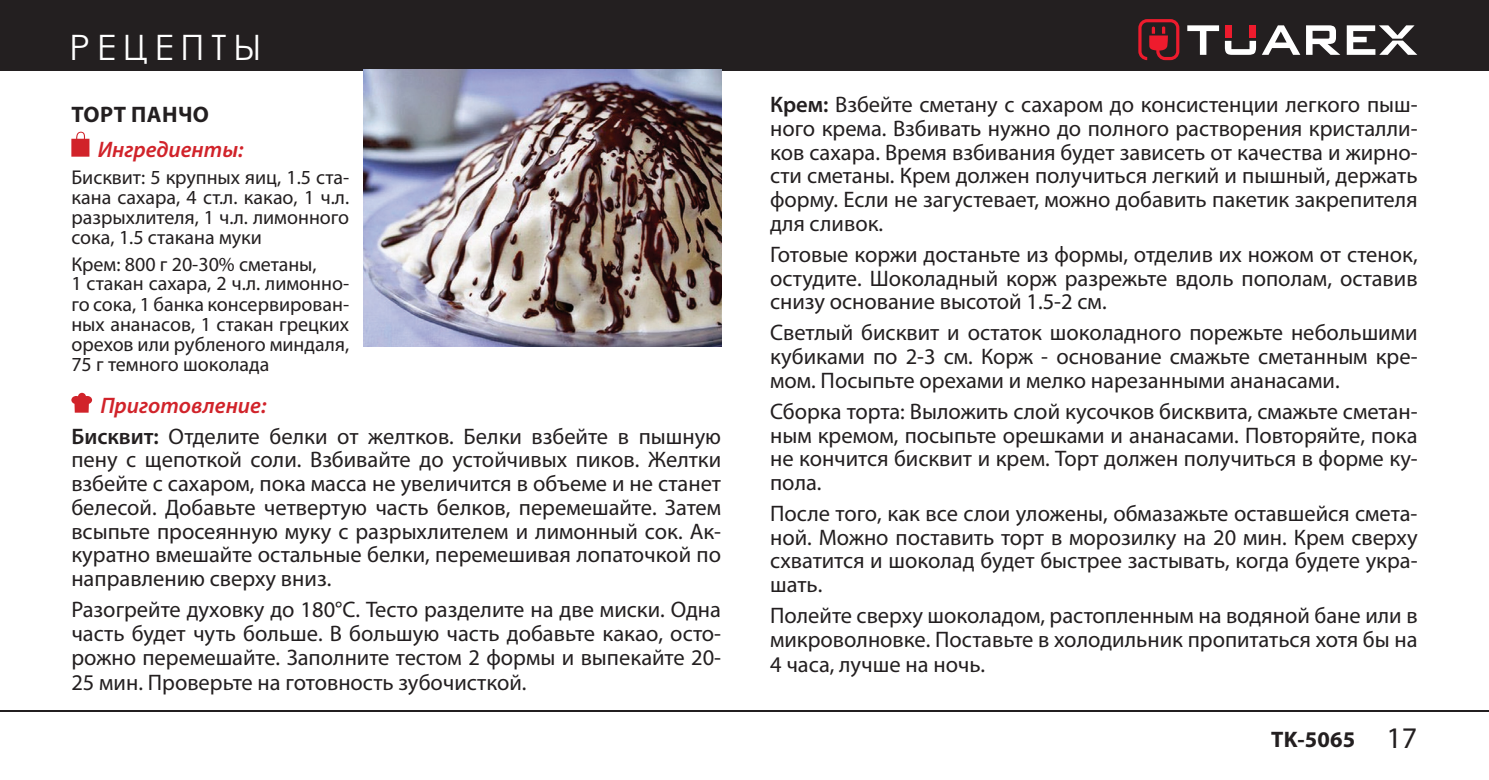
<style>
.page{position:relative;width:1489px;height:780px;background:#fff}
.page>*{position:absolute;margin:0;border:0;box-sizing:border-box;transform-origin:0 0}
.t1{font:35px "Century Gothic";letter-spacing:.2em;color:#fff}
.t2{font:30px "Myriad Pro";color:#231f20}
.t3{font:22.5px/23.8px "Myriad Pro";color:#231f20;text-align:justify}
.t4{font:700 22.5px "Myriad Pro";letter-spacing:.01em;color:#231f20}
.t5{font:italic 600 22.5px "Myriad Pro";color:#d1232a}
.t6{font:20px/20px "Myriad Pro";color:#231f20;text-align:justify}
.s1{font-weight:600;font-style:italic;color:#d1232a}
.s2{font-weight:600}
</style>
<div class="page">
<div style="left:0;top:0;width:1488px;height:71px;background:#231f20"></div>
<hr style="left:0;top:710px;width:1488px;height:1px;background:#231f20">
<svg style="left:1187px;top:25px;width:31px;height:30px"></svg>
<svg style="left:1262px;top:25px;width:78px;height:30px"></svg>
<div style="left:1249px;top:25px;width:6px;height:13px;background:#ee1b2d"></div>
<div style="left:1224px;top:25px;width:7px;height:13px;background:#ee1b2d"></div>
<svg style="left:1224px;top:41px;width:31px;height:14px"></svg>
<svg style="left:1346px;top:25px;width:71px;height:30px"></svg>
<svg style="left:1138px;top:19px;width:41px;height:41px"></svg>
<svg style="left:71px;top:132px;width:18px;height:25px"></svg>
<svg style="left:71px;top:393px;width:21px;height:19px"></svg>
<img style="left:363px;top:70px;width:358px;height:276px">
<h1 class="t1" style="left:69px;top:23px;width:193px">РЕЦЕПТЫ</h1>
<p class="t4" style="left:72px;top:100px;width:27px">Торт</p>
<p class="t4" style="left:131px;top:100px;width:78px">панчо</p>
<p class="t5" style="left:98px;top:135px;width:147px">Ингредиенты:</p>
<p class="t6" style="left:71px;top:167px;width:279px">Бисквит: 5 крупных яиц, 1.5 ста&shy;кана сахара, 4 ст.л. какао, 1 ч.л. разрыхлителя, 1 ч.л. лимонного сока, 1.5 стакана муки</p>
<p class="t6" style="left:71px;top:254px;width:279px;text-align:left">Крем: 800 г 20-30% сметаны,<br>1 стакан сахара, 2 ч.л. лимонно&shy;го сока, 1 банка консервирован&shy;ных ананасов, 1 стакан грецких орехов или рубленого миндаля,<br>75 г темного шоколада</p>
<p class="t3" style="left:71px;top:389px;width:651px;line-height:30.8px;text-indent:29px"><span class="s1">Приготовление:<br></span><span class="s2">Бисквит:</span> Отделите белки от желтков. Белки взбейте в пышную</p>
<p class="t3" style="left:71px;top:447px;width:651px">пену с щепоткой соли. Взбивайте до устойчивых пиков. Желтки взбейте с сахаром, пока масса не увеличится в объеме и не станет белесой. Добавьте четвертую часть белков, перемешайте. Затем всыпьте просеянную муку с разрыхлителем и лимонный сок. Ак&shy;куратно вмешайте остальные белки, перемешивая лопаточкой по направлению сверху вниз.</p>
<p class="t3" style="left:71px;top:597px;width:651px">Разогрейте духовку до 180°С. Тесто разделите на две миски. Одна часть будет чуть больше. В большую часть добавьте какао, осто&shy;рожно перемешайте. Заполните тестом 2 формы и выпекайте 20- 25 мин. Проверьте на готовность зубочисткой.</p>
<p class="t3" style="left:770px;top:92px;width:649px"><span class="s2">Крем:</span> Взбейте сметану с сахаром до консистенции легкого пыш&shy;ного крема. Взбивать нужно до полного растворения кристалли&shy;ков сахара. Время взбивания будет зависеть от качества и жирно&shy;сти сметаны. Крем должен получиться легкий и пышный, держать форму. Если не загустевает, можно добавить пакетик закрепителя для сливок.</p>
<p class="t3" style="left:770px;top:242px;width:649px">Готовые коржи достаньте из формы, отделив их ножом от стенок, остудите. Шоколадный корж разрежьте вдоль пополам, оставив снизу основание высотой 1.5-2 см.</p>
<p class="t3" style="left:770px;top:320px;width:649px">Светлый бисквит и остаток шоколадного порежьте небольшими кубиками по 2-3 см. Корж - основание смажьте сметанным кре&shy;мом. Посыпьте орехами и мелко нарезанными ананасами.</p>
<p class="t3" style="left:770px;top:399px;width:649px">Сборка торта: Выложить слой кусочков бисквита, смажьте сметан&shy;ным кремом, посыпьте орешками и ананасами. Повторяйте, пока не кончится бисквит и крем. Торт должен получиться в форме ку&shy;пола.</p>
<p class="t3" style="left:770px;top:501px;width:649px">После того, как все слои уложены, обмазажьте оставшейся смета&shy;ной. Можно поставить торт в морозилку на 20 мин. Крем сверху схватится и шоколад будет быстрее застывать, когда будете укра&shy;шать.</p>
<p class="t3" style="left:770px;top:603px;width:649px;line-height:24.5px">Полейте сверху шоколадом, растопленным на водяной бане или в микроволновке. Поставьте в холодильник пропитаться хотя бы на 4 часа, лучше на ночь.</p>
<p class="t4" style="left:1271px;top:724px;width:86px">TK-5065</p>
<h2 class="t2" style="left:1386px;top:719px;width:32px">17</h2>
</div>
